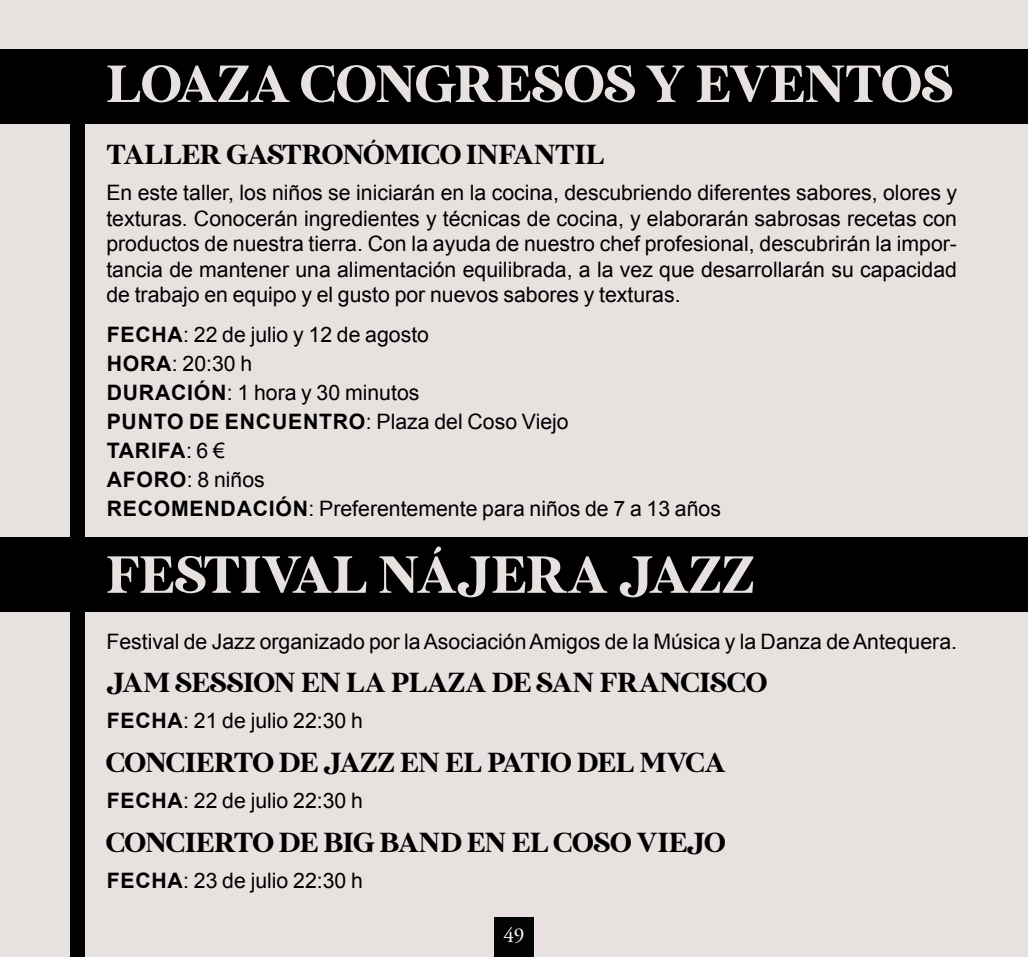
<style>
.page{position:relative;width:1028px;height:957px;background:#e7e1e0}
.page>*{position:absolute;margin:0;border:0;box-sizing:border-box;transform-origin:0 0}
.t1{font:52px "MADE Sunflower";letter-spacing:.005em;color:#e7e1e0}
.t2{font:27.5px "MADE Sunflower";color:#000}
.t3{font:21.25px/29px "Arial";color:#000;text-align:justify}
.t4{font:21.25px "Adobe Garamond Pro";color:#fff}
.s1{font-weight:700}
</style>
<div class="page">
<div style="left:494px;top:917px;width:39px;height:40px;background:#030404"></div>
<div style="left:71px;top:66px;width:14px;height:891px;background:#000"></div>
<div style="left:0;top:50px;width:1028px;height:74px;background:#000"></div>
<div style="left:0;top:538px;width:1028px;height:74px;background:#000"></div>
<h1 class="t1" style="left:106px;top:55px;width:847px">LOAZA CONGRESOS Y EVENTOS</h1>
<p class="t2" style="left:106px;top:139px;width:499px">TALLER GASTRONÓMICO INFANTIL</p>
<p class="t3" style="left:106px;top:180px;width:852px;line-height:25.5px">En este taller, los niños se iniciarán en la cocina, descubriendo diferentes sabores, olores y texturas. Conocerán ingredientes y técnicas de cocina, y elaborarán sabrosas recetas con productos de nuestra tierra. Con la ayuda de nuestro chef profesional, descubrirán la impor&shy;tancia de mantener una alimentación equilibrada, a la vez que desarrollarán su capacidad de trabajo en equipo y el gusto por nuevos sabores y texturas.</p>
<p class="t3" style="left:107px;top:320px;width:616px;text-align:left"><span class="s1">FECHA</span>: 22 de julio y 12 de agosto<br><span class="s1">HORA</span>: 20:30 h<br><span class="s1">DURACIÓN</span>: 1 hora y 30 minutos<br><span class="s1">PUNTO DE ENCUENTRO</span>: Plaza del Coso Viejo<br><span class="s1">TARIFA</span>: 6 €<br><span class="s1">AFORO</span>: 8 niños<br><span class="s1">RECOMENDACIÓN</span>: Preferentemente para niños de 7 a 13 años</p>
<h1 class="t1" style="left:106px;top:546px;width:649px">FESTIVAL NÁJERA JAZZ</h1>
<p class="t3" style="left:106px;top:626px;width:852px">Festival de Jazz organizado por la Asociación Amigos de la Música y la Danza de Antequera.</p>
<p class="t2" style="left:106px;top:667px;width:662px">JAM SESSION EN LA PLAZA DE SAN FRANCISCO</p>
<p class="t3" style="left:107px;top:706px;width:258px"><span class="s1">FECHA</span>: 21 de julio 22:30 h</p>
<p class="t2" style="left:106px;top:747px;width:621px">CONCIERTO DE JAZZ EN EL PATIO DEL MVCA</p>
<p class="t3" style="left:107px;top:786px;width:258px"><span class="s1">FECHA</span>: 22 de julio 22:30 h</p>
<p class="t2" style="left:106px;top:827px;width:620px">CONCIERTO DE BIG BAND EN EL COSO VIEJO</p>
<p class="t3" style="left:107px;top:866px;width:258px"><span class="s1">FECHA</span>: 23 de julio 22:30 h</p>
<p class="t4" style="left:503px;top:923px;width:23px">49</p>
</div>
